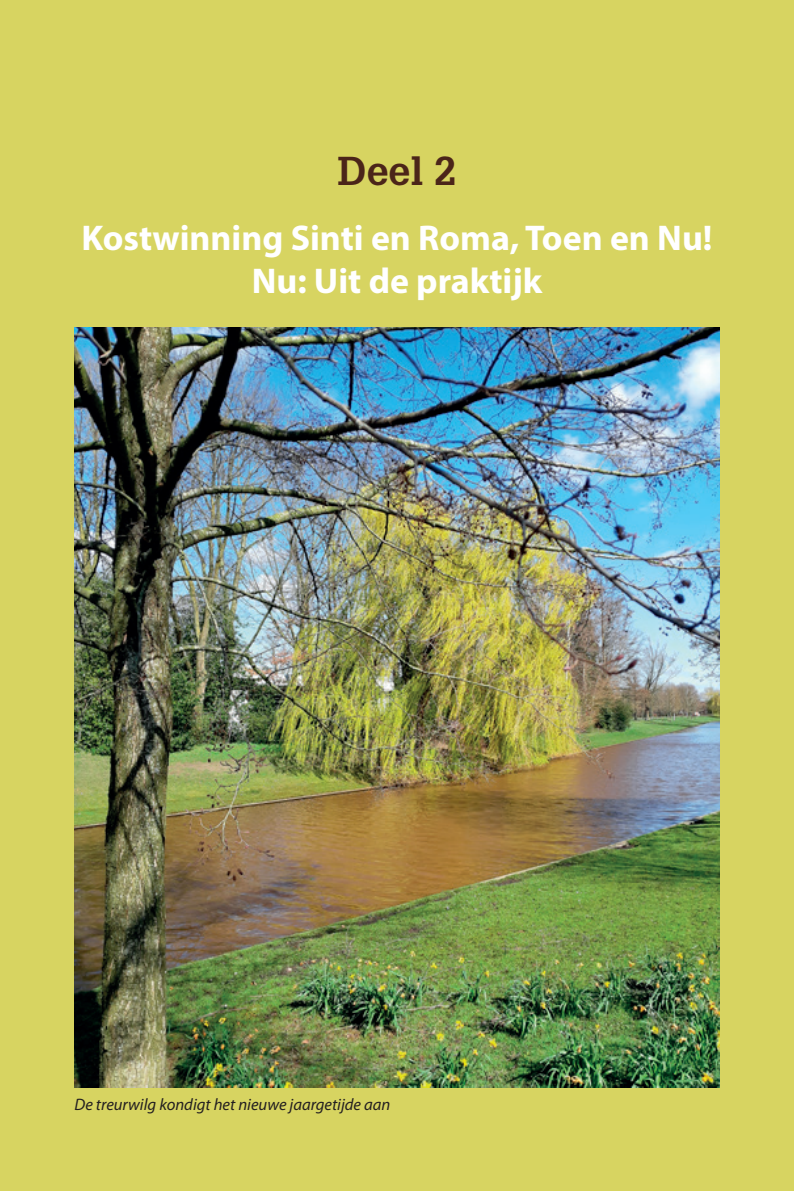
<style>
.page{position:relative;width:794px;height:1191px;background:#d7d461}
.page>*{position:absolute;margin:0;border:0;box-sizing:border-box;transform-origin:0 0}
.t1{font:700 39.38px "Glypha";color:#4b2519}
.t2{font:700 35.88px/43.1px "Myriad Pro";color:#fff;text-align:center}
.t3{font:italic 16.62px "Myriad Pro";color:#231f20}
</style>
<div class="page">
<img style="left:74px;top:327px;width:645px;height:760px">
<p class="t1" style="left:337px;top:147px;width:120px">Deel 2</p>
<p class="t2" style="left:81px;top:215px;width:632px">Kostwinning Sinti en Roma, Toen en Nu!<br>Nu: Uit de praktijk</p>
<p class="t3" style="left:74px;top:1094px;width:317px">De treurwilg kondigt het nieuwe jaargetijde aan</p>
</div>
